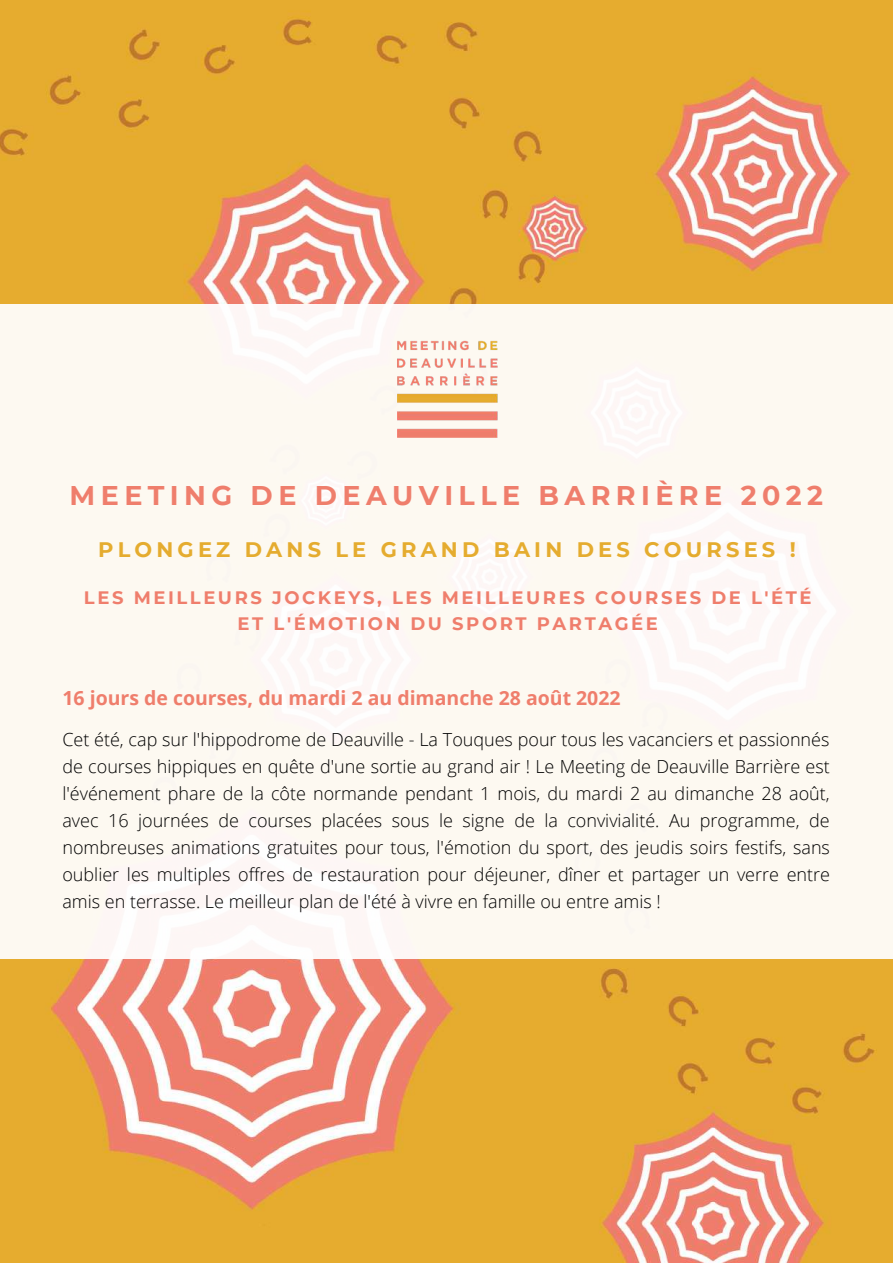
<style>
.page{position:relative;width:893px;height:1264px;background:#fff}
.page>*{position:absolute;margin:0;border:0;box-sizing:border-box;transform-origin:0 0}
.t1{font:700 27px "Montserrat";letter-spacing:.2em;color:#ef7e6c}
.t2{font:700 21px "Montserrat";letter-spacing:.2em;color:#e5ac2f}
.t3{font:700 19.5px "Open Sans";color:#ef7e6c}
.t4{font:300 18px/27px "Open Sans";color:#000;text-align:justify}
.t5{font:700 18px/25.8px "Montserrat";letter-spacing:.14em;color:#ef7e6c;text-align:center}
</style>
<div class="page">
<img style="left:0;top:0;width:892px;height:1262px">
<div style="left:0;top:304px;width:892px;height:654px;background:#fdf9f1"></div>
<img style="left:397px;top:340px;width:101px;height:98px">
<h1 class="t1" style="left:70px;top:479px;width:754px">MEETING DE DEAUVILLE BARRIÈRE 2022</h1>
<p class="t2" style="left:98px;top:536px;width:699px">PLONGEZ DANS LE GRAND BAIN DES COURSES !</p>
<p class="t5" style="left:84px;top:584px;width:729px">LES MEILLEURS JOCKEYS, LES MEILLEURES COURSES DE L'ÉTÉ<br>ET L'ÉMOTION DU SPORT PARTAGÉE</p>
<p class="t3" style="left:62px;top:684px;width:559px">16 jours de courses, du mardi 2 au dimanche 28 août 2022</p>
<p class="t4" style="left:62px;top:725px;width:769px">Cet été, cap sur l'hippodrome de Deauville - La Touques pour tous les vacanciers et passionnés de courses hippiques en quête d'une sortie au grand air ! Le Meeting de Deauville Barrière est l'événement phare de la côte normande pendant 1 mois, du mardi 2 au dimanche 28 août, avec 16 journées de courses placées sous le signe de la convivialité. Au programme, de nombreuses animations gratuites pour tous, l'émotion du sport, des jeudis soirs festifs, sans oublier les multiples offres de restauration pour déjeuner, dîner et partager un verre entre amis en terrasse. Le meilleur plan de l'été à vivre en famille ou entre amis !</p>
</div>
